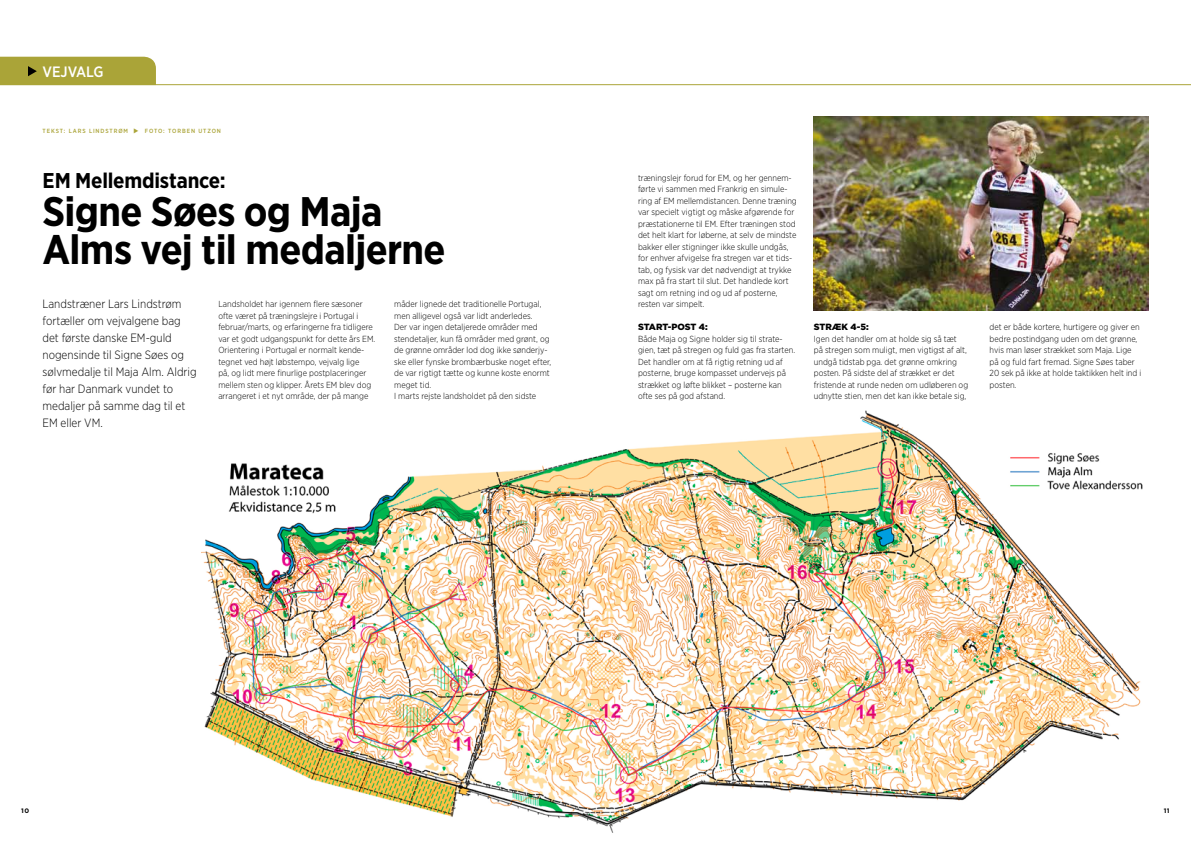
<style>
.page{position:relative;width:1191px;height:842px;background:#fff}
.page>*{position:absolute;margin:0;border:0;box-sizing:border-box;transform-origin:0 0}
.t1{font:700 41.3px/37.9px "Gotham Narrow";letter-spacing:-.015em;color:#000}
.t2{font:700 21.4px "Gotham Narrow";letter-spacing:-.01em;color:#000}
.t3{font:500 15px "Gotham Narrow";color:#fff}
.t4{font:300 12px/17px "Gotham Narrow";color:#000}
.t5{font:900 9px "Gotham";color:#000}
.t6{font:300 8.8px/11.5px "Gotham Narrow";color:#000}
.t7{font:700 6.5px "Gotham";color:#000}
.t8{font:500 6px "Gotham Narrow";letter-spacing:.15em;color:#aaa438}
</style>
<div class="page">
<hr style="left:0;top:84px;width:1191px;height:1px;background:#aaa438">
<div style="left:0;top:57px;width:156px;height:27px;background:#aaa438"></div>
<img style="left:201px;top:410px;width:942px;height:423px">
<img style="left:814px;top:116px;width:334px;height:194px">
<h3 class="t3" style="left:42px;top:62px;width:61px">VEJVALG</h3>
<p class="t8" style="left:43px;top:127px;width:180px">TEKST: LARS LINDSTRØM ◆ FOTO: TORBEN UTZON</p>
<h2 class="t2" style="left:43px;top:167px;width:185px">EM Mellemdistance:</h2>
<h1 class="t1" style="left:43px;top:192px;width:404px">Signe Søes og Maja<br>Alms vej til medaljerne</h1>
<h3 class="t4" style="left:42px;top:295px;width:156px">Landstræner Lars Lindstrøm fortæller om vejvalgene bag det første danske EM-guld nogensinde til Signe Søes og sølvmedalje til Maja Alm. Aldrig før har Danmark vundet to medaljer på samme dag til et<br>EM eller VM.</h3>
<p class="t6" style="left:218px;top:298px;width:158px">Landsholdet har igennem flere sæsoner ofte været på træningslejre i Portugal i februar/marts, og erfaringerne fra tidligere var et godt udgangspunkt for dette års EM.<br>Orientering i Portugal er normalt kende&shy;tegnet ved højt løbstempo, vejvalg lige<br>på, og lidt mere finurlige postplaceringer mellem sten og klipper. Årets EM blev dog arrangeret i et nyt område, der på mange</p>
<p class="t6" style="left:394px;top:298px;width:159px">måder lignede det traditionelle Portugal, men alligevel også var lidt anderledes.<br>Der var ingen detaljerede områder med stendetaljer, kun få områder med grønt, og de grønne områder lod dog ikke sønderjy&shy;ske eller fynske brombærbuske noget efter, de var rigtigt tætte og kunne koste enormt meget tid.<br>I marts rejste landsholdet på den sidste</p>
<p class="t6" style="left:638px;top:172px;width:160px">træningslejr forud for EM, og her gennem&shy;førte vi sammen med Frankrig en simule&shy;ring af EM mellemdistancen. Denne træning var specielt vigtigt og måske afgørende for præstationerne til EM. Efter træningen stod det helt klart for løberne, at selv de mindste bakker eller stigninger ikke skulle undgås, for enhver afvigelse fra stregen var et tids&shy;tab, og fysisk var det nødvendigt at trykke max på fra start til slut. Det handlede kort sagt om retning ind og ud af posterne, resten var simpelt.</p>
<p class="t5" style="left:638px;top:321px;width:71px">START-POST 4:</p>
<p class="t6" style="left:638px;top:333px;width:159px">Både Maja og Signe holder sig til strate&shy;gien, tæt på stregen og fuld gas fra starten.<br>Det handler om at få rigtig retning ud af posterne, bruge kompasset undervejs på strækket og løfte blikket – posterne kan ofte ses på god afstand.</p>
<p class="t5" style="left:814px;top:321px;width:56px">STRÆK 4-5:</p>
<p class="t6" style="left:814px;top:333px;width:156px">Igen det handler om at holde sig så tæt<br>på stregen som muligt, men vigtigst af alt, undgå tidstab pga. det grønne omkring posten. På sidste del af strækket er det fristende at runde neden om udløberen og udnytte stien, men det kan ikke betale sig,</p>
<p class="t6" style="left:989px;top:321px;width:153px">det er både kortere, hurtigere og giver en bedre postindgang uden om det grønne, hvis man løser strækket som Maja. Lige på og fuld fart fremad. Signe Søes taber 20 sek på ikke at holde taktikken helt ind i posten.</p>
<p class="t7" style="left:21px;top:806px;width:9px">10</p>
<p class="t7" style="left:1163px;top:806px;width:7px">11</p>
</div>
